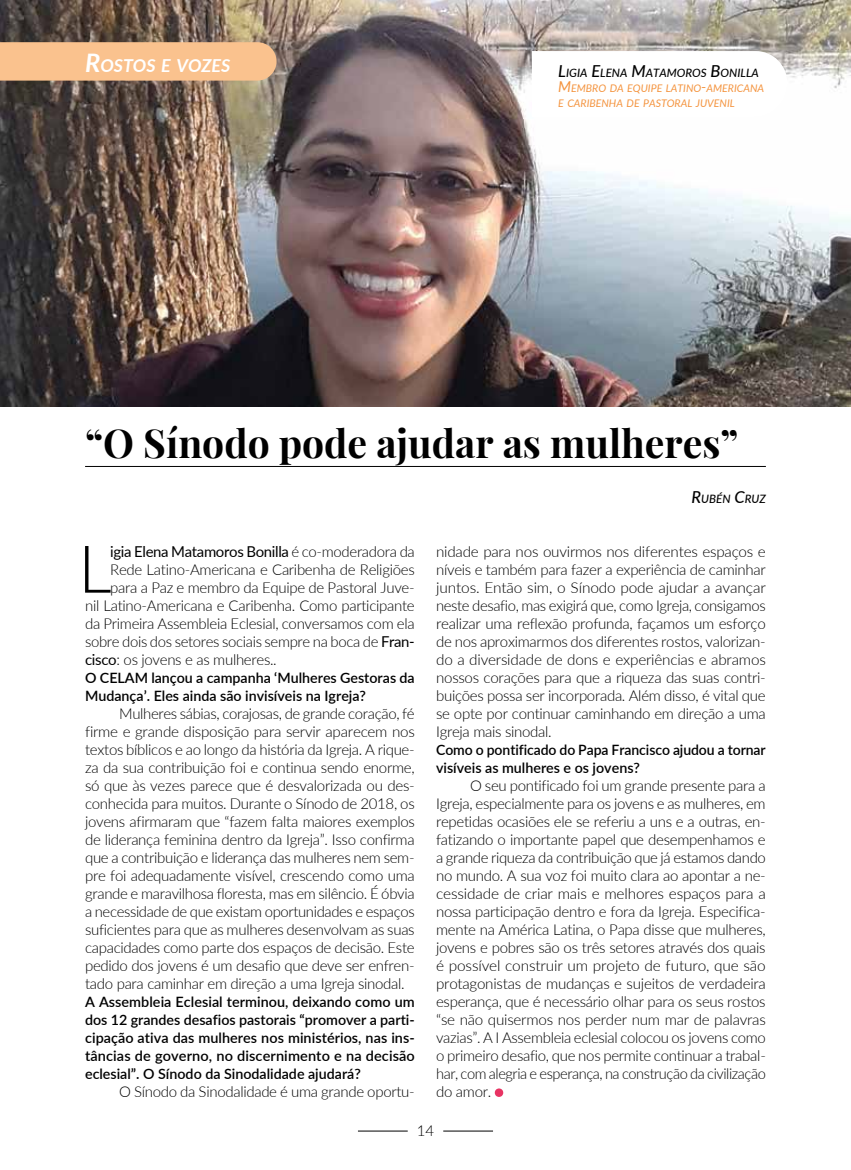
<style>
.page{position:relative;width:851px;height:1170px;background:#fff}
.page>*{position:absolute;margin:0;border:0;box-sizing:border-box;transform-origin:0 0}
.t1{font:300 65.85px "Lato";color:#000}
.t2{font:700 39px "Playfair Display SC";color:#000}
.t3{font:italic 700 17.85px "Lato";color:#fff}
.t4{font:300 15px/18px "Lato";letter-spacing:-.02em;color:#000;text-align:justify}
.t5{font:15px "Lato";letter-spacing:-.02em;color:#000}
.t6{font:600 14.25px/18px "Lato";color:#000}
.t7{font:italic 500 11.55px "Lato";color:#000}
.t8{font:italic 10.5px/15px "Lato";color:#f4943f}
.s1{font-size:25.5px}
.s2{font-size:16.5px}
.s3{font-size:15px}
.s4{font-weight:300}
.s5{font-weight:400}
</style>
<div class="page">
<hr style="left:443px;top:1130px;width:50px;height:1px;background:#000">
<hr style="left:358px;top:1130px;width:49px;height:1px;background:#000">
<img style="left:0;top:0;width:850px;height:406px">
<div style="left:0;top:42px;width:276px;height:39px;background:#fac28e"></div>
<svg style="left:494px;top:1088px;width:9px;height:9px"></svg>
<svg style="left:531px;top:51px;width:256px;height:66px"></svg>
<hr style="left:85px;top:466px;width:680px;height:1px;background:#000">
<p class="t3" style="left:85px;top:52px;width:147px"><span class="s1">R</span>OSTOS E VOZES</p>
<p class="t7" style="left:558px;top:64px;width:202px"><span class="s2">L</span>IGIA <span class="s2">E</span>LENA <span class="s2">M</span>ATAMOROS <span class="s2">B</span>ONILLA</p>
<p class="t8" style="left:558px;top:80px;width:207px"><span class="s3">M</span>EMBRO DA EQUIPE LATINO<span class="s3">-</span>AMERICANA<br>E CARIBENHA DE PASTORAL JUVENIL</p>
<h2 class="t2" style="left:85px;top:412px;width:654px">“O Sínodo pode ajudar as mulheres”</h2>
<p class="t7" style="left:691px;top:490px;width:76px"><span class="s2">R</span>UBÉN <span class="s2">C</span>RUZ</p>
<h1 class="t1" style="left:78px;top:523px;width:35px">L</h1>
<p class="t5" style="left:110px;top:540px;width:306px">igia Elena Matamoros Bonilla <span class="s4">é co-moderadora da</span></p>
<p class="t4" style="left:110px;top:559px;width:306px">Rede Latino-Americana e Caribenha de Religiões</p>
<p class="t4" style="left:110px;top:577px;width:306px">para a Paz e membro da Equipe de Pastoral Juve-</p>
<p class="t4" style="left:85px;top:595px;width:331px">nil Latino-Americana e Caribenha. Como participante</p>
<p class="t4" style="left:85px;top:613px;width:331px">da Primeira Assembleia Eclesial, conversamos com ela</p>
<p class="t4" style="left:85px;top:631px;width:331px">sobre dois dos setores sociais sempre na boca de <span class="s5">Fran-</span></p>
<p class="t4" style="left:85px;top:649px;width:193px"><span class="s5">cisco</span>: os jovens e as mulheres..</p>
<p class="t6" style="left:85px;top:668px;width:331px">O CELAM lançou a campanha ‘Mulheres Gestoras da<br>Mudança’. Eles ainda são invisíveis na Igreja?</p>
<p class="t4" style="left:85px;top:703px;width:331px;text-indent:34px">Mulheres sábias, corajosas, de grande coração, fé firme e grande disposição para servir aparecem nos textos bíblicos e ao longo da história da Igreja. A rique&shy;za da sua contribuição foi e continua sendo enorme, só que às vezes parece que é desvalorizada ou des&shy;conhecida para muitos. Durante o Sínodo de 2018, os jovens afirmaram que “fazem falta maiores exemplos de liderança feminina dentro da Igreja”. Isso confirma que a contribuição e liderança das mulheres nem sem&shy;pre foi adequadamente visível, crescendo como uma grande e maravilhosa floresta, mas em silêncio. É óbvia a necessidade de que existam oportunidades e espaços suficientes para que as mulheres desenvolvam as suas capacidades como parte dos espaços de decisão. Este pedido dos jovens é um desafio que deve ser enfren&shy;tado para caminhar em direção a uma Igreja sinodal.</p>
<p class="t6" style="left:85px;top:992px;width:331px;text-align:justify">A Assembleia Eclesial terminou, deixando como um dos 12 grandes desafios pastorais “promover a parti&shy;cipação ativa das mulheres nos ministérios, nas ins&shy;tâncias de governo, no discernimento e na decisão eclesial”. O Sínodo da Sinodalidade ajudará?</p>
<p class="t4" style="left:119px;top:1081px;width:297px">O Sínodo da Sinodalidade é uma grande oportu-</p>
<p class="t4" style="left:436px;top:541px;width:331px">nidade para nos ouvirmos nos diferentes espaços e níveis e também para fazer a experiência de caminhar juntos. Então sim, o Sínodo pode ajudar a avançar neste desafio, mas exigirá que, como Igreja, consigamos realizar uma reflexão profunda, façamos um esforço de nos aproximarmos dos diferentes rostos, valorizan&shy;do a diversidade de dons e experiências e abramos nossos corações para que a riqueza das suas contri&shy;buições possa ser incorporada. Além disso, é vital que se opte por continuar caminhando em direção a uma Igreja mais sinodal.</p>
<p class="t6" style="left:436px;top:740px;width:331px">Como o pontificado do Papa Francisco ajudou a tornar visíveis as mulheres e os jovens?</p>
<p class="t4" style="left:436px;top:775px;width:331px;text-indent:34px">O seu pontificado foi um grande presente para a Igreja, especialmente para os jovens e as mulheres, em repetidas ocasiões ele se referiu a uns e a outras, en&shy;fatizando o importante papel que desempenhamos e a grande riqueza da contribuição que já estamos dando no mundo. A sua voz foi muito clara ao apontar a ne&shy;cessidade de criar mais e melhores espaços para a nossa participação dentro e fora da Igreja. Especifica&shy;mente na América Latina, o Papa disse que mulheres, jovens e pobres são os três setores através dos quais é possível construir um projeto de futuro, que são protagonistas de mudanças e sujeitos de verdadeira esperança, que é necessário olhar para os seus rostos “se não quisermos nos perder num mar de palavras vazias”. A I Assembleia eclesial colocou os jovens como o primeiro desafio, que nos permite continuar a trabal&shy;har, com alegria e esperança, na construção da civilização do amor.</p>
<p class="t4" style="left:416px;top:1120px;width:19px">14</p>
</div>
